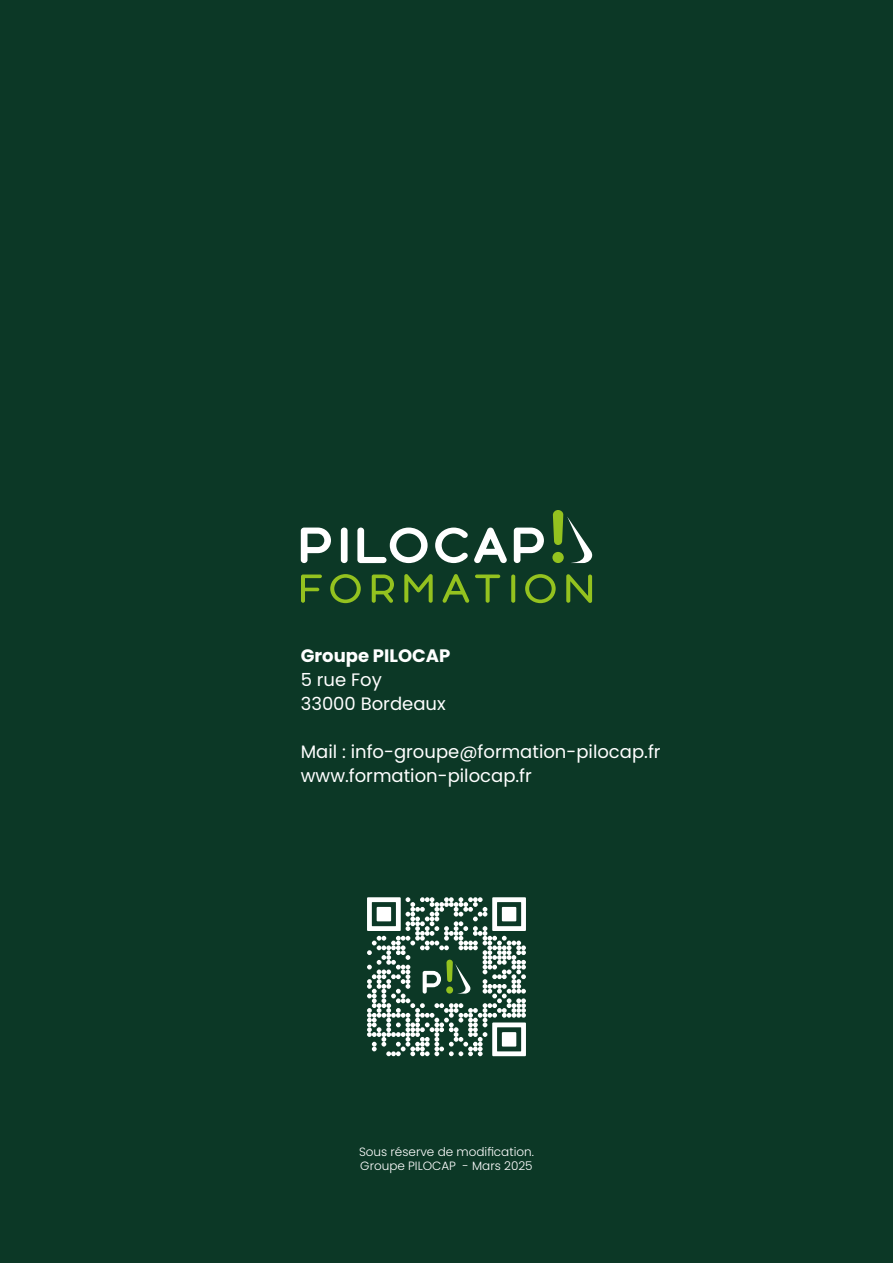
<style>
.page{position:relative;width:893px;height:1263px;background:#0c3826}
.page>*{position:absolute;margin:0;border:0;box-sizing:border-box;transform-origin:0 0}
._12pt_Align_Center{font:18px "Poppins";color:#fff}
._12pt_Align_Center-2{font:700 18px "Poppins";color:#fff}
._12pt_Align_Left{font:300 12px "Poppins";color:#fff}
</style>
<div class="page">
<svg style="left:301px;top:574px;width:21px;height:29px"></svg>
<svg style="left:330px;top:574px;width:31px;height:29px"></svg>
<svg style="left:372px;top:574px;width:22px;height:29px"></svg>
<svg style="left:404px;top:574px;width:29px;height:29px"></svg>
<svg style="left:442px;top:574px;width:27px;height:29px"></svg>
<svg style="left:475px;top:574px;width:25px;height:29px"></svg>
<svg style="left:511px;top:574px;width:4px;height:29px"></svg>
<svg style="left:525px;top:574px;width:31px;height:29px"></svg>
<svg style="left:566px;top:574px;width:26px;height:29px"></svg>
<div style="left:341px;top:527px;width:7px;height:36px;background:#fff;border-radius:3px"></div>
<svg style="left:357px;top:527px;width:71px;height:36px"></svg>
<svg style="left:435px;top:527px;width:33px;height:36px"></svg>
<svg style="left:474px;top:527px;width:33px;height:36px"></svg>
<svg style="left:514px;top:528px;width:30px;height:35px"></svg>
<svg style="left:301px;top:527px;width:30px;height:36px"></svg>
<svg style="left:552px;top:510px;width:40px;height:53px"></svg>
<svg style="left:367px;top:897px;width:159px;height:159px"></svg>
<p class="_12pt_Align_Center-2" style="left:301px;top:645px;width:151px">Groupe PILOCAP</p>
<p class="_12pt_Align_Center" style="left:301px;top:669px;width:83px">5 rue Foy</p>
<p class="_12pt_Align_Center" style="left:301px;top:693px;width:146px">33000 Bordeaux</p>
<p class="_12pt_Align_Center" style="left:301px;top:741px;width:361px">Mail : info-groupe@formation-pilocap.fr</p>
<p class="_12pt_Align_Center" style="left:301px;top:765px;width:233px">www.formation-pilocap.fr</p>
<p class="_12pt_Align_Left" style="left:359px;top:1144px;width:176px">Sous réserve de modification.</p>
<p class="_12pt_Align_Left" style="left:360px;top:1159px;width:174px">Groupe PILOCAP - Mars 2025</p>
</div>
